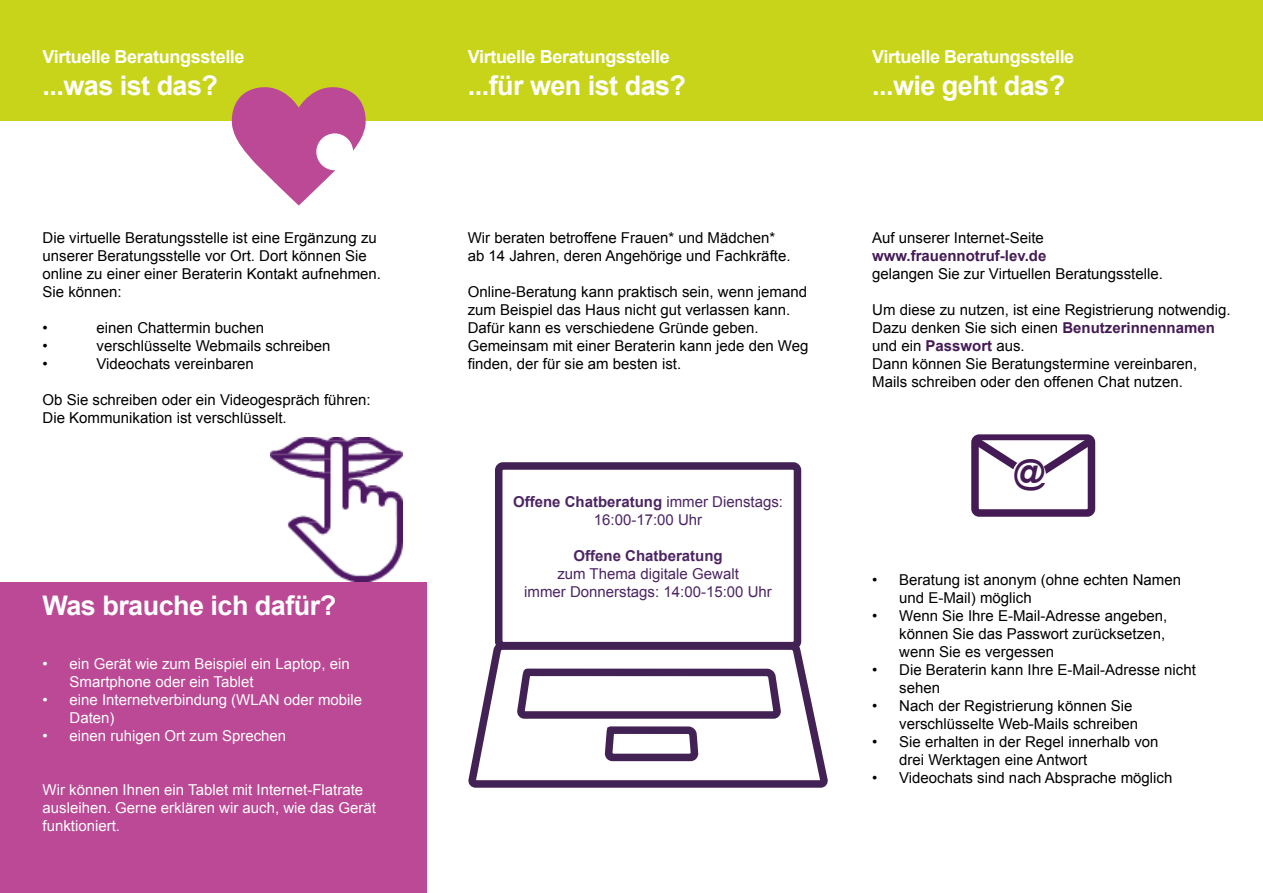
<style>
.page{position:relative;width:1263px;height:893px;background:#fff}
.page>*{position:absolute;margin:0;border:0;box-sizing:border-box;transform-origin:0 0}
.t1{font:700 32.7px "Arial";color:#441b55}
.t2{font:700 27px "Arial";letter-spacing:-.02em;color:#fff}
.t3{font:700 18px "Arial";letter-spacing:-.02em;color:#fff}
.t4{font:15px/18px "Arial";color:#000}
.t5{font:15px/18px "Arial";color:#fff}
.t6{font:15px/18px "Arial";color:#4c2563;text-align:center}
.t7{font:700 15px "Arial";color:#441b55}
.t8{font:700 15px "Arial";color:#4c2563}
.s1{font-weight:700}
.s2{font-weight:700;color:#441b55}
</style>
<div class="page">
<div style="left:0;top:0;width:1263px;height:120px;background:#c8d419"></div>
<svg style="left:231px;top:87px;width:136px;height:119px"></svg>
<div style="left:0;top:583px;width:426px;height:310px;background:#bb4995"></div>
<div style="left:971px;top:434px;width:124px;height:83px;border:8px solid #441b55;border-radius:4px"></div>
<svg style="left:971px;top:434px;width:125px;height:53px"></svg>
<div style="left:1012px;top:458px;width:34px;height:34px;background:#fff;border-radius:50%"></div>
<img style="left:271px;top:437px;width:132px;height:144px">
<div style="left:495px;top:462px;width:306px;height:187px;border:8px solid #422155;border-radius:4px"></div>
<svg style="left:468px;top:638px;width:360px;height:150px"></svg>
<p class="t3" style="left:43px;top:44px;width:204px">Virtuelle Beratungsstelle</p>
<h2 class="t2" style="left:43px;top:68px;width:177px">...was ist das?</h2>
<p class="t4" style="left:43px;top:228px;width:340px">Die virtuelle Beratungsstelle ist eine Ergänzung zu unserer Beratungsstelle vor Ort. Dort können Sie online zu einer einer Beraterin Kontakt aufnehmen.<br>Sie können:</p>
<p class="t4" style="left:43px;top:318px;width:7px">•</p>
<p class="t4" style="left:97px;top:318px;width:169px">einen Chattermin buchen</p>
<p class="t4" style="left:43px;top:336px;width:7px">•</p>
<p class="t4" style="left:97px;top:336px;width:235px">verschlüsselte Webmails schreiben</p>
<p class="t4" style="left:43px;top:354px;width:7px">•</p>
<p class="t4" style="left:97px;top:354px;width:159px">Videochats vereinbaren</p>
<p class="t4" style="left:43px;top:390px;width:330px">Ob Sie schreiben oder ein Videogespräch führen:<br>Die Kommunikation ist verschlüsselt.</p>
<h2 class="t2" style="left:43px;top:588px;width:295px">Was brauche ich dafür?</h2>
<p class="t5" style="left:70px;top:655px;width:282px;text-indent:-27px">• ein Gerät wie zum Beispiel ein Laptop, ein<br>Smartphone oder ein Tablet</p>
<p class="t5" style="left:70px;top:691px;width:294px;text-indent:-27px">• eine Internetverbindung (WLAN oder mobile<br>Daten)</p>
<p class="t5" style="left:43px;top:727px;width:245px">• einen ruhigen Ort zum Sprechen</p>
<p class="t5" style="left:43px;top:781px;width:335px">Wir können Ihnen ein Tablet mit Internet-Flatrate ausleihen. Gerne erklären wir auch, wie das Gerät funktioniert.</p>
<p class="t3" style="left:468px;top:44px;width:204px">Virtuelle Beratungsstelle</p>
<h2 class="t2" style="left:468px;top:68px;width:220px">...für wen ist das?</h2>
<p class="t4" style="left:468px;top:228px;width:324px">Wir beraten betroffene Frauen* und Mädchen* ab 14 Jahren, deren Angehörige und Fachkräfte.</p>
<p class="t4" style="left:468px;top:282px;width:342px">Online-Beratung kann praktisch sein, wenn jemand zum Beispiel das Haus nicht gut verlassen kann.<br>Dafür kann es verschiedene Gründe geben.<br>Gemeinsam mit einer Beraterin kann jede den Weg finden, der für sie am besten ist.</p>
<p class="t6" style="left:513px;top:493px;width:272px"><span class="s1">Offene Chatberatung</span> immer Dienstags:<br>16:00-17:00 Uhr</p>
<p class="t8" style="left:573px;top:546px;width:151px">Offene Chatberatung</p>
<p class="t6" style="left:524px;top:565px;width:249px">zum Thema digitale Gewalt<br>immer Donnerstags: 14:00-15:00 Uhr</p>
<p class="t3" style="left:872px;top:44px;width:204px">Virtuelle Beratungsstelle</p>
<h2 class="t2" style="left:872px;top:68px;width:194px">...wie geht das?</h2>
<p class="t4" style="left:872px;top:228px;width:173px">Auf unserer Internet-Seite</p>
<p class="t7" style="left:872px;top:245px;width:176px">www.frauennotruf-lev.de</p>
<p class="t4" style="left:872px;top:264px;width:292px">gelangen Sie zur Virtuellen Beratungsstelle.</p>
<p class="t4" style="left:872px;top:300px;width:360px">Um diese zu nutzen, ist eine Registrierung notwendig.<br>Dazu denken Sie sich einen <span class="s2">Benutzerinnennamen </span>und ein <span class="s2">Passwort</span> aus.<br>Dann können Sie Beratungstermine vereinbaren, Mails schreiben oder den offenen Chat nutzen.</p>
<h1 class="t1" style="left:1013px;top:450px;width:33px">@</h1>
<p class="t4" style="left:899px;top:570px;width:283px;text-indent:-27px">• Beratung ist anonym (ohne echten Namen und E-Mail) möglich</p>
<p class="t4" style="left:899px;top:606px;width:270px;text-indent:-27px">• Wenn Sie Ihre E-Mail-Adresse angeben, können Sie das Passwort zurücksetzen, wenn Sie es vergessen</p>
<p class="t4" style="left:899px;top:660px;width:298px;text-indent:-27px">• Die Beraterin kann Ihre E-Mail-Adresse nicht sehen</p>
<p class="t4" style="left:899px;top:696px;width:240px;text-indent:-27px">• Nach der Registrierung können Sie verschlüsselte Web-Mails schreiben</p>
<p class="t4" style="left:899px;top:732px;width:261px;text-indent:-27px">• Sie erhalten in der Regel innerhalb von drei Werktagen eine Antwort</p>
<p class="t4" style="left:872px;top:768px;width:302px">• Videochats sind nach Absprache möglich</p>
</div>
